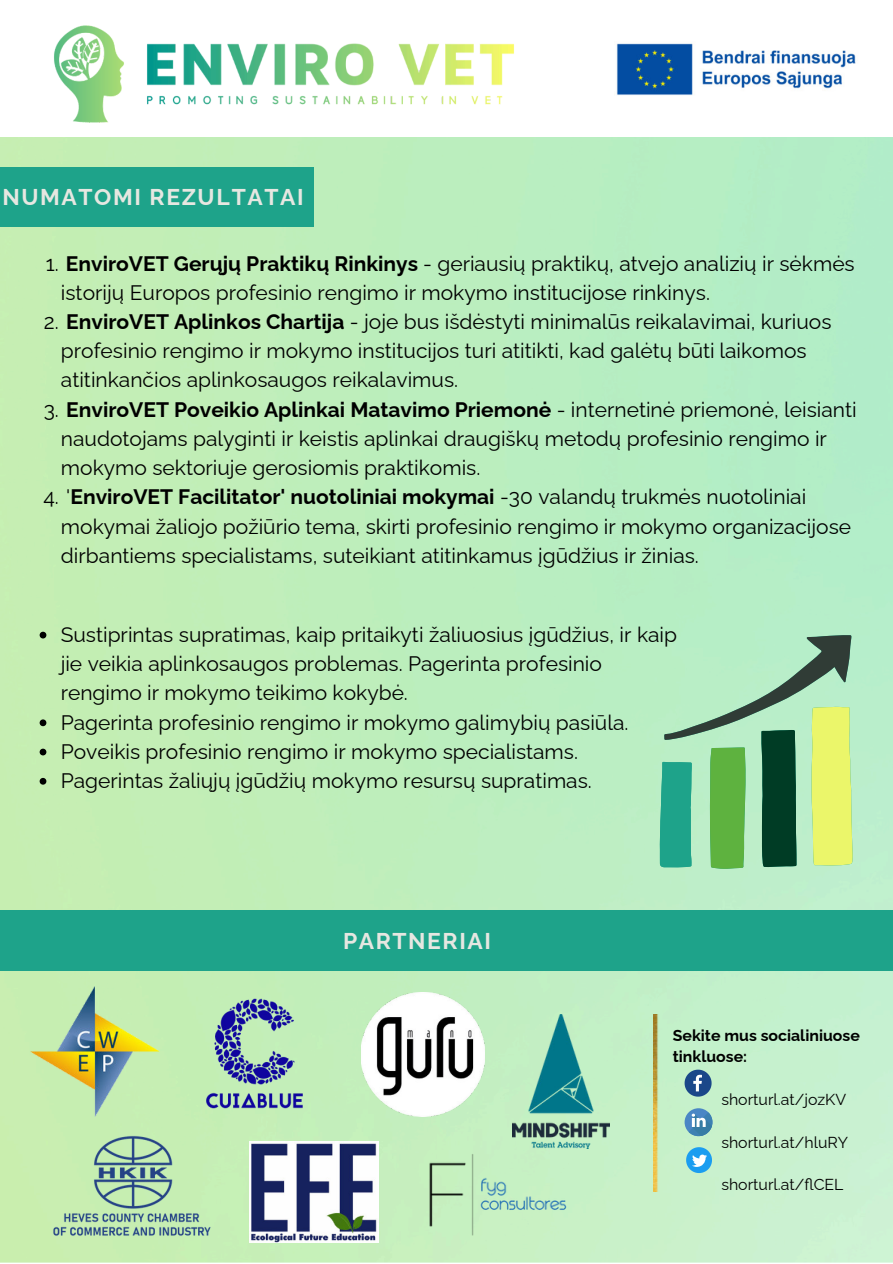
<style>
.page{position:relative;width:893px;height:1264px;background:#fff}
.page>*{position:absolute;margin:0;border:0;box-sizing:border-box;transform-origin:0 0}
.t1{font:700 22.8px "Raleway";letter-spacing:.07em;color:#e6e7e1}
.t2{font:21px/29.2px "Raleway";color:#000}
.t3{font:15.9px "Raleway";color:#000}
.t4{font:700 15.9px/21.3px "Raleway";color:#000}
.s1{font-weight:700}
</style>
<div class="page">
<img style="left:0;top:137px;width:893px;height:1125px">
<div style="left:0;top:910px;width:893px;height:60px;background:#1ea38a"></div>
<svg style="left:684px;top:1069px;width:27px;height:27px"></svg>
<svg style="left:686px;top:1147px;width:26px;height:26px"></svg>
<svg style="left:684px;top:1108px;width:28px;height:28px"></svg>
<svg style="left:688px;top:1112px;width:26px;height:25px"></svg>
<img style="left:134px;top:43px;width:393px;height:148px">
<img style="left:54px;top:25px;width:113px;height:105px">
<img style="left:653px;top:1015px;width:7px;height:176px">
<div style="left:0;top:167px;width:314px;height:60px;background:#1ea38a"></div>
<svg style="left:660px;top:635px;width:193px;height:234px"></svg>
<svg style="left:40px;top:632px;width:6px;height:6px"></svg>
<svg style="left:40px;top:719px;width:6px;height:7px"></svg>
<svg style="left:40px;top:748px;width:6px;height:7px"></svg>
<svg style="left:40px;top:778px;width:6px;height:6px"></svg>
<img style="left:0;top:1123px;width:271px;height:137px">
<img style="left:249px;top:1141px;width:130px;height:101px">
<img style="left:417px;top:1122px;width:155px;height:140px">
<img style="left:30px;top:986px;width:133px;height:131px">
<img style="left:153px;top:992px;width:203px;height:122px">
<img style="left:361px;top:992px;width:123px;height:124px">
<img style="left:512px;top:1015px;width:97px;height:133px">
<img style="left:616px;top:43px;width:240px;height:52px">
<p class="t1" style="left:2px;top:183px;width:303px">NUMATOMI REZUL TATAI</p>
<p class="t2" style="left:61px;top:248px;width:795px;text-indent:-15px">1. <span class="s1">EnviroVET Gerųjų Praktikų Rinkinys</span> - geriausių praktikų, atvejo analizių ir sėkmės istorijų Europos profesinio rengimo ir mokymo institucijose rinkinys.</p>
<p class="t2" style="left:61px;top:307px;width:772px;text-indent:-17px">2. <span class="s1">EnviroVET Aplinkos Chartija</span> - joje bus išdėstyti minimalūs reikalavimai, kuriuos profesinio rengimo ir mokymo institucijos turi atitikti, kad galėtų būti laikomos atitinkančios aplinkosaugos reikalavimus.</p>
<p class="t2" style="left:61px;top:395px;width:797px;text-indent:-17px">3. <span class="s1">EnviroVET Poveikio Aplinkai Matavimo Priemonė</span> - internetinė priemonė, leisianti naudotojams palyginti ir keistis aplinkai draugiškų metodų profesinio rengimo ir mokymo sektoriuje gerosiomis praktikomis.</p>
<p class="t2" style="left:61px;top:482px;width:791px;text-indent:-17px">4. '<span class="s1">EnviroVET Facilitator' nuotoliniai mokymai</span> -30 valandų trukmės nuotoliniai mokymai žaliojo požiūrio tema, skirti profesinio rengimo ir mokymo organizacijose dirbantiems specialistams, suteikiant atitinkamus įgūdžius ir žinias.</p>
<p class="t2" style="left:61px;top:620px;width:618px">Sustiprintas supratimas, kaip pritaikyti žaliuosius įgūdžius, ir kaip jie veikia aplinkosaugos problemas. Pagerinta profesinio rengimo ir mokymo teikimo kokybė.<br>Pagerinta profesinio rengimo ir mokymo galimybių pasiūla.<br>Poveikis profesinio rengimo ir mokymo specialistams.<br>Pagerintas žaliųjų įgūdžių mokymo resursų supratimas.</p>
<p class="t1" style="left:343px;top:927px;width:149px">PARTNERIAI</p>
<p class="t4" style="left:673px;top:1024px;width:188px">Sekite mus socialiniuose tinkluose:</p>
<p class="t3" style="left:721px;top:1090px;width:126px">shorturl.at/jozKV</p>
<p class="t3" style="left:721px;top:1132px;width:128px">shorturl.at/hluRY</p>
<p class="t3" style="left:721px;top:1175px;width:124px">shorturl.at/flCEL</p>
</div>
